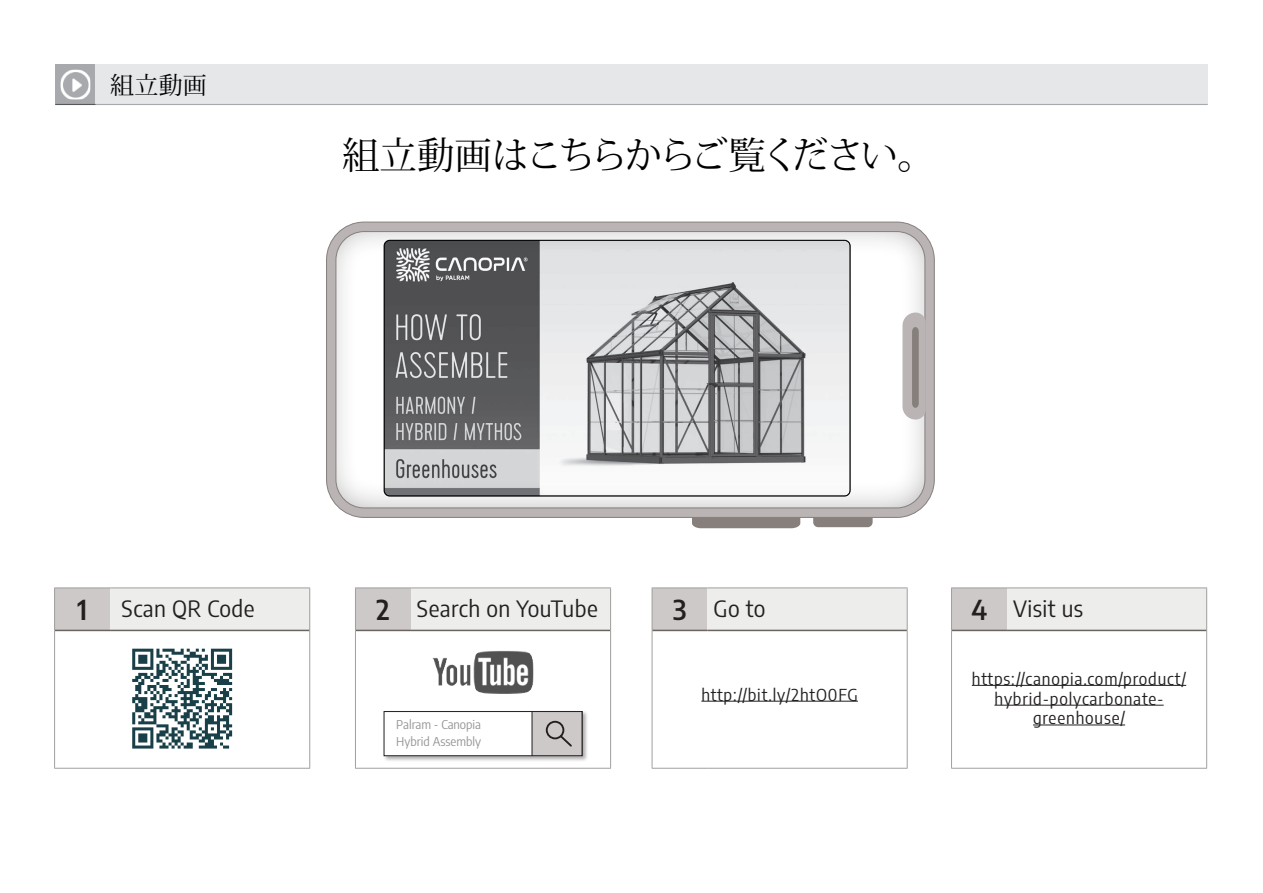
<style>
.page{position:relative;width:1263px;height:893px;background:#fff}
.page>*{position:absolute;margin:0;border:0;box-sizing:border-box;transform-origin:0 0}
.t1{font:37.5px "Koz Min Pro";letter-spacing:-.08em;color:#000}
.t2{font:600 semi-condensed 27px "Encode Sans";color:#231f20}
.t3{font:24px "Koz Min Pro";color:#000}
.t4{font:semi-condensed 22.5px "Encode Sans";letter-spacing:.02em;color:#231f20}
.t5{font:semi-condensed 16.5px/19.8px "Encode Sans";letter-spacing:.05em;color:#231f20;text-align:center}
.t6{font:semi-condensed 12.15px/16.2px "Encode Sans";color:#939598}
.s1{font-weight:600;font-size:27px}
</style>
<div class="page">
<div style="left:55px;top:64px;width:41px;height:40px;background:#a8a9ad"></div>
<div style="left:96px;top:64px;width:1112px;height:40px;background:#e6e7e9"></div>
<hr style="left:96px;top:104px;width:1112px;height:1px;background:#a8a9ad">
<hr style="left:55px;top:104px;width:41px;height:1px;background:#57585a">
<img style="left:61px;top:70px;width:29px;height:29px">
<div style="left:355px;top:588px;width:56px;height:42px;background:#cdc9c8"></div>
<div style="left:411px;top:588px;width:200px;height:42px;background:#ededec"></div>
<hr style="left:355px;top:587px;width:56px;height:1px;background:#9fa09e">
<hr style="left:355px;top:588px;width:1px;height:42px;background:#9fa09e">
<hr style="left:411px;top:587px;width:200px;height:1px;background:#9fa09e">
<hr style="left:610px;top:588px;width:1px;height:42px;background:#9fa09e">
<hr style="left:355px;top:630px;width:1px;height:138px;background:#9fa09e">
<hr style="left:610px;top:630px;width:1px;height:138px;background:#9fa09e">
<hr style="left:355px;top:768px;width:56px;height:1px;background:#9fa09e">
<hr style="left:411px;top:768px;width:200px;height:1px;background:#9fa09e">
<hr style="left:356px;top:630px;width:55px;height:1px;background:#6b6360">
<hr style="left:411px;top:630px;width:199px;height:1px;background:#6b6360">
<img style="left:432px;top:651px;width:102px;height:43px">
<div style="left:951px;top:588px;width:56px;height:42px;background:#cdc9c8"></div>
<div style="left:1007px;top:588px;width:200px;height:42px;background:#ededec"></div>
<hr style="left:951px;top:587px;width:56px;height:1px;background:#9fa09e">
<hr style="left:951px;top:588px;width:1px;height:42px;background:#9fa09e">
<hr style="left:1007px;top:587px;width:200px;height:1px;background:#9fa09e">
<hr style="left:1206px;top:588px;width:1px;height:42px;background:#9fa09e">
<hr style="left:951px;top:630px;width:1px;height:138px;background:#9fa09e">
<hr style="left:1206px;top:630px;width:1px;height:138px;background:#9fa09e">
<hr style="left:951px;top:768px;width:56px;height:1px;background:#9fa09e">
<hr style="left:1007px;top:768px;width:200px;height:1px;background:#9fa09e">
<hr style="left:952px;top:630px;width:55px;height:1px;background:#6b6360">
<hr style="left:1007px;top:630px;width:199px;height:1px;background:#6b6360">
<hr style="left:972px;top:685px;width:214px;height:1px;background:#231f20">
<hr style="left:994px;top:705px;width:170px;height:1px;background:#231f20">
<hr style="left:1033px;top:725px;width:92px;height:1px;background:#231f20">
<div style="left:652px;top:588px;width:55px;height:42px;background:#cdc9c8"></div>
<div style="left:707px;top:588px;width:200px;height:42px;background:#ededec"></div>
<hr style="left:652px;top:587px;width:55px;height:1px;background:#9fa09e">
<hr style="left:652px;top:588px;width:1px;height:42px;background:#9fa09e">
<hr style="left:707px;top:587px;width:200px;height:1px;background:#9fa09e">
<hr style="left:907px;top:588px;width:1px;height:42px;background:#9fa09e">
<hr style="left:652px;top:630px;width:1px;height:138px;background:#9fa09e">
<hr style="left:907px;top:630px;width:1px;height:138px;background:#9fa09e">
<hr style="left:652px;top:768px;width:55px;height:1px;background:#9fa09e">
<hr style="left:707px;top:768px;width:200px;height:1px;background:#9fa09e">
<hr style="left:652px;top:630px;width:55px;height:1px;background:#6b6360">
<hr style="left:707px;top:630px;width:200px;height:1px;background:#6b6360">
<hr style="left:701px;top:701px;width:157px;height:1px;background:#231f20">
<div style="left:383px;top:711px;width:205px;height:51px;background:#231f20;opacity:.37"></div>
<div style="left:384px;top:711px;width:198px;height:45px;background:#fff"></div>
<div style="left:384px;top:711px;width:198px;height:45px;border:1px solid #231f20"></div>
<svg style="left:532px;top:711px;width:50px;height:45px;background:#b9b5b4"></svg>
<div style="left:55px;top:588px;width:55px;height:42px;background:#cdc9c8"></div>
<div style="left:110px;top:588px;width:200px;height:42px;background:#ededec"></div>
<hr style="left:54px;top:587px;width:56px;height:1px;background:#9fa09e">
<hr style="left:54px;top:588px;width:1px;height:42px;background:#9fa09e">
<hr style="left:110px;top:587px;width:200px;height:1px;background:#9fa09e">
<hr style="left:309px;top:588px;width:1px;height:42px;background:#9fa09e">
<hr style="left:54px;top:630px;width:1px;height:138px;background:#9fa09e">
<hr style="left:309px;top:630px;width:1px;height:138px;background:#9fa09e">
<hr style="left:54px;top:768px;width:56px;height:1px;background:#9fa09e">
<hr style="left:110px;top:768px;width:200px;height:1px;background:#9fa09e">
<hr style="left:55px;top:630px;width:55px;height:1px;background:#6b6360">
<hr style="left:110px;top:630px;width:199px;height:1px;background:#6b6360">
<svg style="left:132px;top:649px;width:100px;height:100px"></svg>
<svg style="left:692px;top:518px;width:108px;height:10px"></svg>
<div style="left:813px;top:498px;width:60px;height:29px;background:#867f7c;border-radius:5px"></div>
<svg style="left:326px;top:222px;width:609px;height:296px"></svg>
<svg style="left:902px;top:313px;width:24px;height:107px;background:#b2adac"></svg>
<h3 class="t3" style="left:110px;top:68px;width:98px">組立動画</h3>
<h1 class="t1" style="left:342px;top:129px;width:594px">組立動画はこちらからご覧ください。</h1>
<h2 class="t2" style="left:77px;top:590px;width:11px">1</h2>
<h3 class="t4" style="left:122px;top:593px;width:135px">Scan QR Code</h3>
<h3 class="t4" style="left:377px;top:593px;width:223px"><span class="s1">2</span> Search on YouTube</h3>
<h3 class="t4" style="left:971px;top:593px;width:113px"><span class="s1">4</span> Visit us</h3>
<h3 class="t4" style="left:673px;top:593px;width:94px"><span class="s1">3</span> Go to</h3>
<p class="t6" style="left:396px;top:716px;width:86px">Palram - Canopia<br>Hybrid Assembly</p>
<p class="t5" style="left:701px;top:684px;width:158px">http://bit.ly/2htO0FG</p>
<p class="t5" style="left:972px;top:668px;width:216px">https://canopia.com/product/ hybrid-polycarbonate&shy;greenhouse/</p>
</div>
